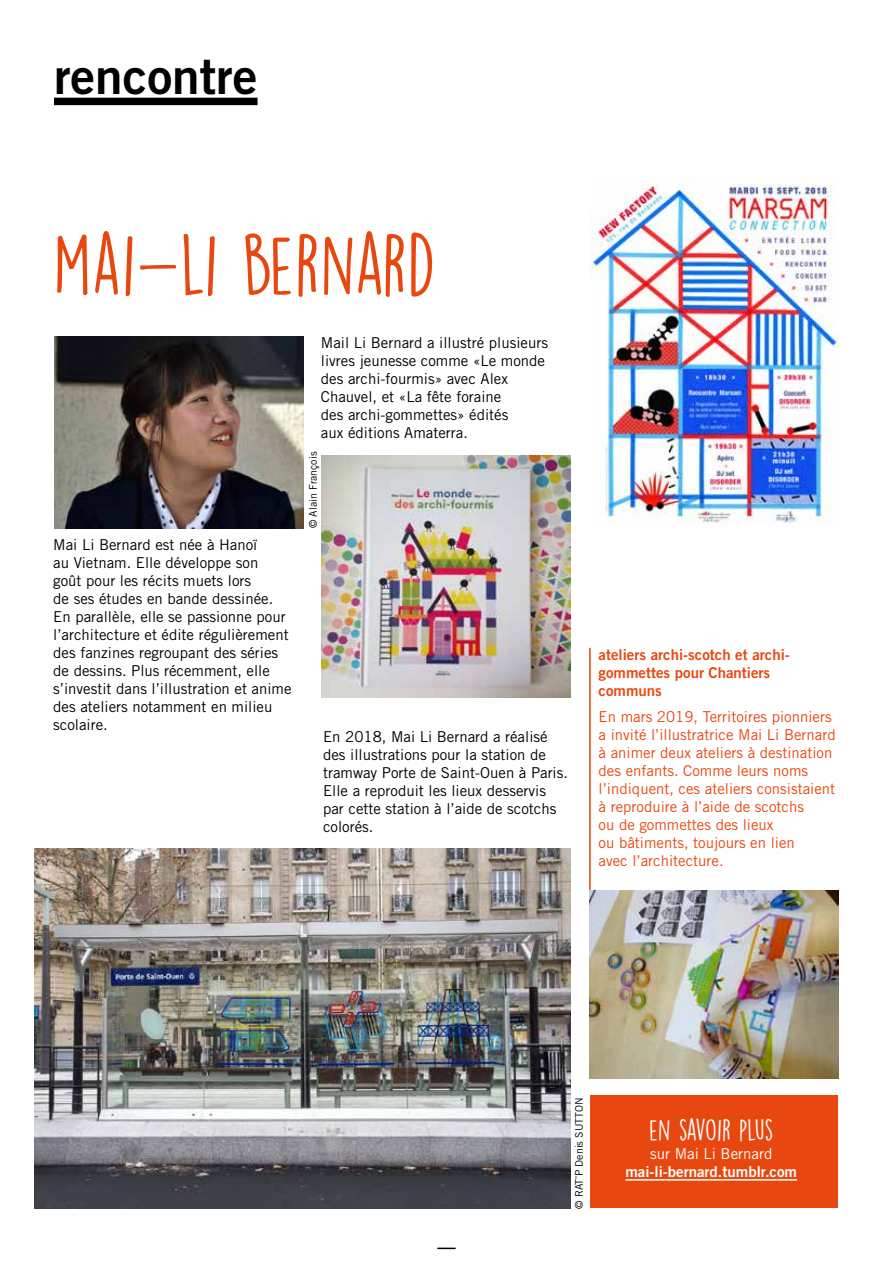
<style>
.page{position:relative;width:893px;height:1263px;background:#fff}
.page>*{position:absolute;margin:0;border:0;box-sizing:border-box;transform-origin:0 0}
.t1{font:76.5px "DK Lemon Yellow Sun";color:#e84810}
.t2{font:49.5px "Trade Gothic Bold Two";color:#000}
.t3{font:27px "DK Lemon Yellow Sun";letter-spacing:-.03em;color:#fff}
.t4{font:15px/18px "Trade Gothic";color:#000}
.t5{font:15px/18px "Trade Gothic";color:#e84810}
.t6{font:15px/18px "Trade Gothic Bold Two";color:#e84810}
.t7{font:15px "Trade Gothic Bold Two";color:#fff}
.t8{font:15px "Trade Gothic";color:#fff}
.t9{font:10.5px "Trade Gothic";color:#000}
</style>
<div class="page">
<svg style="left:437px;top:1247px;width:19px;height:2px"></svg>
<img style="left:321px;top:455px;width:249px;height:242px">
<img style="left:34px;top:848px;width:536px;height:361px">
<div style="left:54px;top:98px;width:203px;height:7px;background:#000"></div>
<div style="left:590px;top:1095px;width:248px;height:112px;background:#e84810"></div>
<hr style="left:625px;top:1179px;width:172px;height:1px;background:#fff">
<hr style="left:589px;top:648px;width:2px;height:430px;background:#e84810">
<img style="left:55px;top:337px;width:249px;height:191px">
<img style="left:591px;top:176px;width:248px;height:347px">
<img style="left:589px;top:890px;width:250px;height:188px">
<h2 class="t2" style="left:54px;top:46px;width:205px">rencontre</h2>
<h1 class="t1" style="left:53px;top:217px;width:384px">MAI-LI BERNARD</h1>
<p class="t4" style="left:321px;top:334px;width:229px">Mail Li Bernard a illustré plusieurs livres jeunesse comme «Le monde des archi-fourmis» avec Alex<br>Chauvel, et «La fête foraine<br>des archi-gommettes» édités<br>aux éditions Amaterra.</p>
<p class="t4" style="left:53px;top:535px;width:240px">Mai Li Bernard est née à Hanoï<br>au Vietnam. Elle développe son<br>goût pour les récits muets lors<br>de ses études en bande dessinée.<br>En parallèle, elle se passionne pour l’architecture et édite régulièrement des fanzines regroupant des séries de dessins. Plus récemment, elle s’investit dans l’illustration et anime des ateliers notamment en milieu scolaire.</p>
<p class="t9" style="left:307px;top:528px;width:78px;rotate:-90deg">© Alain François</p>
<p class="t4" style="left:323px;top:727px;width:246px">En 2018, Mai Li Bernard a réalisé des illustrations pour la station de tramway Porte de Saint-Ouen à Paris.<br>Elle a reproduit les lieux desservis par cette station à l’aide de scotchs colorés.</p>
<p class="t6" style="left:599px;top:645px;width:193px">ateliers archi-scotch et archi&shy;gommettes pour Chantiers communs</p>
<p class="t5" style="left:599px;top:708px;width:239px">En mars 2019, Territoires pionniers a invité l’illustratrice Mai Li Bernard à animer deux ateliers à destination des enfants. Comme leurs noms l’indiquent, ces ateliers consistaient à reproduire à l’aide de scotchs<br>ou de gommettes des lieux<br>ou bâtiments, toujours en lien<br>avec l’architecture.</p>
<p class="t9" style="left:573px;top:1209px;width:113px;rotate:-90deg">© RAT¨P Denis SUTTON</p>
<h3 class="t3" style="left:649px;top:1113px;width:126px">EN SAVOIR PLUS</h3>
<p class="t8" style="left:650px;top:1144px;width:124px">sur Mai Li Bernard</p>
<p class="t7" style="left:625px;top:1162px;width:173px">mai-li-bernard.tumblr.com</p>
</div>
